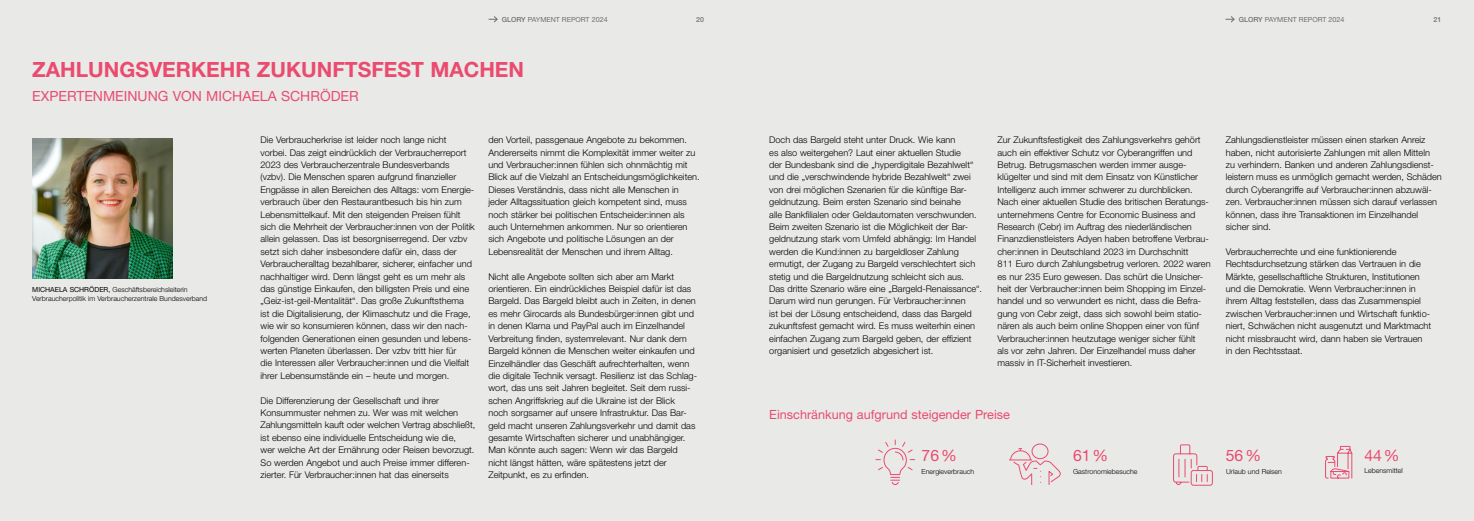
<style>
.page{position:relative;width:1474px;height:521px;background:#fff}
.page>*{position:absolute;margin:0;border:0;box-sizing:border-box;transform-origin:0 0}
.t1{font:700 21px "Helvetica Neue LT Std";color:#ea4b6e}
.t2{font:15.75px "Helvetica Neue LT Std";color:#ea4b6e}
.t3{font:14px "Helvetica Neue LT Std";color:#ea4b6e}
.t4{font:12.69px "Helvetica Neue LT Std";color:#ea4b6e}
.t5{font:300 9.19px/12.4px "Helvetica Neue LT Std";color:#000}
.t6{font:300 7px/8.7px "Helvetica Neue LT Std";color:#000}
.t7{font:7px "Helvetica Neue LT Std";color:#706f6f}
.t8{font:500 7px "Helvetica Neue LT Std";color:#706f6f}
.s1{font-weight:500}
.s2{font-size:7.17px}
.s3{font-weight:400}
</style>
<div class="page">
<div style="left:0;top:0;width:737px;height:521px;background:#e9eae8"></div>
<img style="left:32px;top:139px;width:140px;height:140px">
<div style="left:737px;top:0;width:736px;height:521px;background:#e9eae8"></div>
<svg style="left:1009px;top:443px;width:51px;height:42px"></svg>
<svg style="left:1325px;top:445px;width:27px;height:34px"></svg>
<svg style="left:1173px;top:444px;width:40px;height:42px"></svg>
<svg style="left:875px;top:439px;width:40px;height:46px"></svg>
<svg style="left:488px;top:16px;width:10px;height:7px"></svg>
<svg style="left:1225px;top:16px;width:9px;height:7px"></svg>
<p class="t7" style="left:502px;top:15px;width:107px"><span class="s1">GLORY</span> PAYMENT REPORT <span class="s2">2024</span></p>
<p class="t8" style="left:696px;top:16px;width:9px">20</p>
<p class="t7" style="left:1238px;top:15px;width:107px"><span class="s1">GLORY</span> PAYMENT REPORT <span class="s2">2024</span></p>
<p class="t8" style="left:1433px;top:16px;width:9px">21</p>
<h1 class="t1" style="left:32px;top:56px;width:493px">ZAHLUNGSVERKEHR ZUKUNFTSFEST MACHEN</h1>
<h3 class="t3" style="left:32px;top:88px;width:328px">EXPERTENMEINUNG VON MICHAELA SCHRÖDER</h3>
<p class="t6" style="left:32px;top:285px;width:176px"><span class="s3">MICHAELA SCHRÖDER,</span> Geschäftsbereichsleiterin<br>Verbraucherpolitik im Verbraucherzentrale Bundesverband</p>
<p class="t5" style="left:260px;top:133px;width:216px">Die Verbraucherkrise ist leider noch lange nicht vorbei. Das zeigt eindrücklich der Verbraucherreport 2023 des Verbraucherzentrale Bundesverbands (vzbv). Die Menschen sparen aufgrund finanzieller Engpässe in allen Bereichen des Alltags: vom Energie&shy;verbrauch über den Restaurantbesuch bis hin zum Lebensmittelkauf. Mit den steigenden Preisen fühlt sich die Mehrheit der Verbraucher:innen von der Politik allein gelassen. Das ist besorgniserregend. Der vzbv setzt sich daher insbesondere dafür ein, dass der Verbraucheralltag bezahlbarer, sicherer, einfacher und nachhaltiger wird. Denn längst geht es um mehr als das günstige Einkaufen, den billigsten Preis und eine „Geiz-ist-geil-Mentalität“. Das große Zukunftsthema ist die Digitalisierung, der Klimaschutz und die Frage, wie wir so konsumieren können, dass wir den nach&shy;folgenden Generationen einen gesunden und lebens&shy;werten Planeten überlassen. Der vzbv tritt hier für<br>die Interessen aller Verbraucher:innen und die Vielfalt ihrer Lebensumstände ein – heute und morgen.</p>
<p class="t5" style="left:260px;top:394px;width:216px">Die Differenzierung der Gesellschaft und ihrer Konsummuster nehmen zu. Wer was mit welchen Zahlungsmitteln kauft oder welchen Vertrag abschließt, ist ebenso eine individuelle Entscheidung wie die,<br>wer welche Art der Ernährung oder Reisen bevorzugt.<br>So werden Angebot und auch Preise immer differen&shy;zierter. Für Verbraucher:innen hat das einerseits</p>
<p class="t5" style="left:488px;top:133px;width:213px">den Vorteil, passgenaue Angebote zu bekommen.<br>Andererseits nimmt die Komplexität immer weiter zu und Verbraucher:innen fühlen sich ohnmächtig mit Blick auf die Vielzahl an Entscheidungsmöglichkeiten.<br>Dieses Verständnis, dass nicht alle Menschen in jeder Alltagssituation gleich kompetent sind, muss noch stärker bei politischen Entscheider:innen als auch Unternehmen ankommen. Nur so orientieren sich Angebote und politische Lösungen an der Lebensrealität der Menschen und ihrem Alltag.</p>
<p class="t5" style="left:488px;top:270px;width:210px">Nicht alle Angebote sollten sich aber am Markt orientieren. Ein eindrückliches Beispiel dafür ist das Bargeld. Das Bargeld bleibt auch in Zeiten, in denen es mehr Girocards als Bundesbürger:innen gibt und in denen Klarna und PayPal auch im Einzelhandel Verbreitung finden, systemrelevant. Nur dank dem Bargeld können die Menschen weiter einkaufen und Einzelhändler das Geschäft aufrechterhalten, wenn die digitale Technik versagt. Resilienz ist das Schlag&shy;wort, das uns seit Jahren begleitet. Seit dem russi&shy;schen Angriffskrieg auf die Ukraine ist der Blick<br>noch sorgsamer auf unsere Infrastruktur. Das Bar&shy;geld macht unseren Zahlungsverkehr und damit das gesamte Wirtschaften sicherer und unabhängiger.<br>Man könnte auch sagen: Wenn wir das Bargeld nicht längst hätten, wäre spätestens jetzt der Zeitpunkt, es zu erfinden.</p>
<p class="t5" style="left:769px;top:133px;width:214px">Doch das Bargeld steht unter Druck. Wie kann<br>es also weitergehen? Laut einer aktuellen Studie<br>der Bundesbank sind die „hyperdigitale Bezahlwelt“ und die „verschwindende hybride Bezahlwelt“ zwei von drei möglichen Szenarien für die künftige Bar&shy;geldnutzung. Beim ersten Szenario sind beinahe<br>alle Bankfilialen oder Geldautomaten verschwunden.<br>Beim zweiten Szenario ist die Möglichkeit der Bar&shy;geldnutzung stark vom Umfeld abhängig: Im Handel werden die Kund:innen zu bargeldloser Zahlung ermutigt, der Zugang zu Bargeld verschlechtert sich stetig und die Bargeldnutzung schleicht sich aus.<br>Das dritte Szenario wäre eine „Bargeld-Renaissance“.<br>Darum wird nun gerungen. Für Verbraucher:innen<br>ist bei der Lösung entscheidend, dass das Bargeld zukunftsfest gemacht wird. Es muss weiterhin einen einfachen Zugang zum Bargeld geben, der effizient organisiert und gesetzlich abgesichert ist.</p>
<p class="t5" style="left:997px;top:133px;width:214px">Zur Zukunftsfestigkeit des Zahlungsverkehrs gehört auch ein effektiver Schutz vor Cyberangriffen und Betrug. Betrugsmaschen werden immer ausge&shy;klügelter und sind mit dem Einsatz von Künstlicher Intelligenz auch immer schwerer zu durchblicken.<br>Nach einer aktuellen Studie des britischen Beratungs&shy;unternehmens Centre for Economic Business and Research (Cebr) im Auftrag des niederländischen Finanzdienstleisters Adyen haben betroffene Verbrau&shy;cher:innen in Deutschland 2023 im Durchschnitt<br>811 Euro durch Zahlungsbetrug verloren. 2022 waren es nur 235 Euro gewesen. Das schürt die Unsicher&shy;heit der Verbraucher:innen beim Shopping im Einzel&shy;handel und so verwundert es nicht, dass die Befra&shy;gung von Cebr zeigt, dass sich sowohl beim statio&shy;nären als auch beim online Shoppen einer von fünf Verbraucher:innen heutzutage weniger sicher fühlt<br>als vor zehn Jahren. Der Einzelhandel muss daher massiv in IT-Sicherheit investieren.</p>
<p class="t5" style="left:1225px;top:133px;width:217px">Zahlungsdienstleister müssen einen starken Anreiz haben, nicht autorisierte Zahlungen mit allen Mitteln<br>zu verhindern. Banken und anderen Zahlungsdienst&shy;leistern muss es unmöglich gemacht werden, Schäden durch Cyberangriffe auf Verbraucher:innen abzuwäl&shy;zen. Verbraucher:innen müssen sich darauf verlassen können, dass ihre Transaktionen im Einzelhandel sicher sind.</p>
<p class="t5" style="left:1225px;top:245px;width:207px">Verbraucherrechte und eine funktionierende Rechtsdurchsetzung stärken das Vertrauen in die Märkte, gesellschaftliche Strukturen, Institutionen und die Demokratie. Wenn Verbraucher:innen in ihrem Alltag feststellen, dass das Zusammenspiel zwischen Verbraucher:innen und Wirtschaft funktio&shy;niert, Schwächen nicht ausgenutzt und Marktmacht nicht missbraucht wird, dann haben sie Vertrauen in den Rechtsstaat.</p>
<h3 class="t4" style="left:769px;top:407px;width:242px">Einschränkung aufgrund steigender Preise</h3>
<h2 class="t2" style="left:921px;top:446px;width:37px">76%</h2>
<h2 class="t2" style="left:1073px;top:446px;width:37px">61%</h2>
<h2 class="t2" style="left:1225px;top:446px;width:37px">56%</h2>
<h2 class="t2" style="left:1364px;top:446px;width:37px">44%</h2>
<p class="t6" style="left:921px;top:466px;width:54px">Energieverbrauch</p>
<p class="t6" style="left:1073px;top:466px;width:66px">Gastronomiebesuche</p>
<p class="t6" style="left:1226px;top:466px;width:57px">Urlaub und Reisen</p>
<p class="t6" style="left:1364px;top:466px;width:40px">Lebensmittel</p>
</div>
